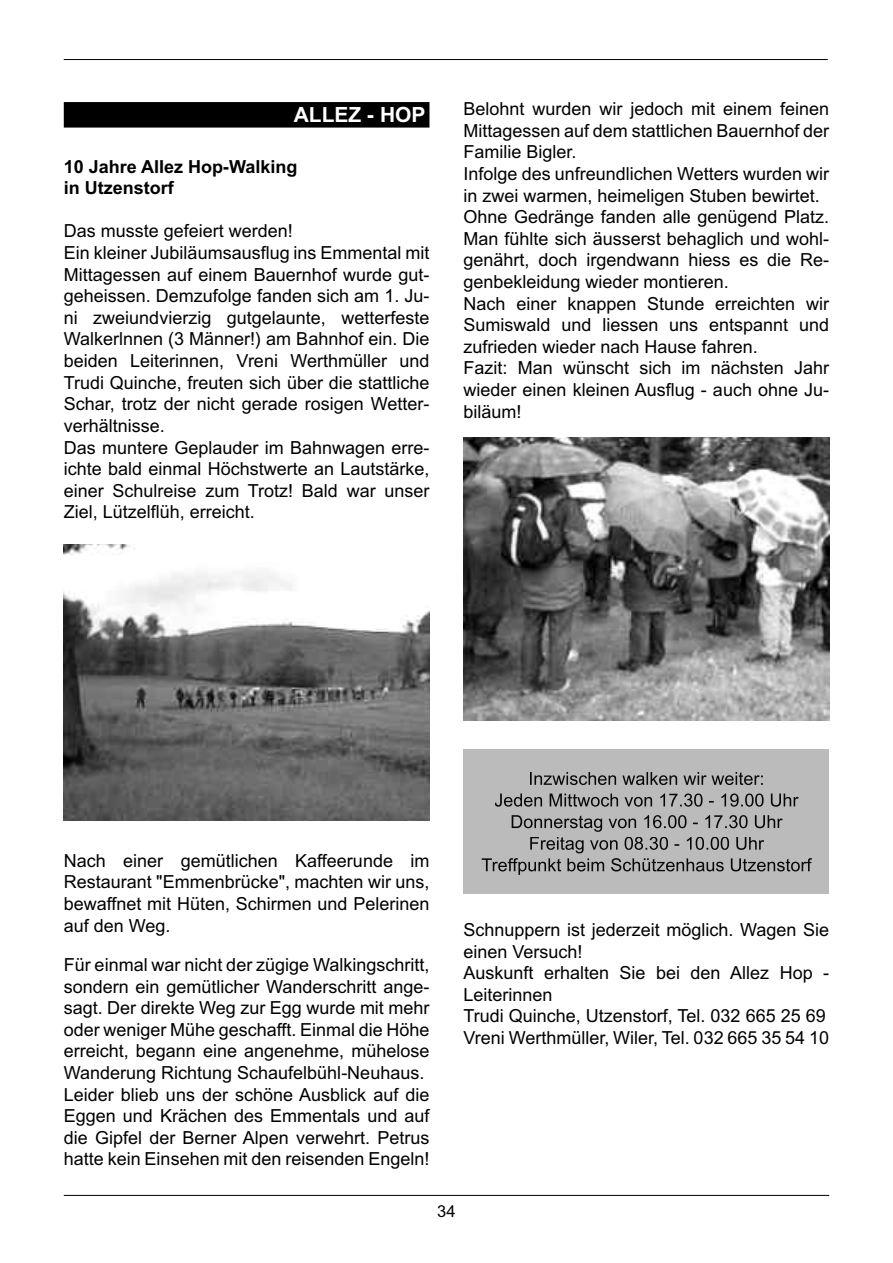
<style>
.page{position:relative;width:893px;height:1263px;background:#fff}
.page>*{position:absolute;margin:0;border:0;box-sizing:border-box;transform-origin:0 0}
.t1{font:700 21px "Arial";color:#fff}
.t2{font:18px/21.6px "Arial";color:#000}
.t3{font:700 18px/21.6px "Arial";color:#000}
.t4{font:16.5px "Arial";color:#000}
</style>
<div class="page">
<div style="left:463px;top:749px;width:366px;height:145px;background:#bbb"></div>
<svg style="left:530px;top:772px;width:115px;height:13px"></svg>
<svg style="left:495px;top:793px;width:123px;height:14px"></svg>
<svg style="left:512px;top:815px;width:80px;height:13px"></svg>
<svg style="left:482px;top:837px;width:151px;height:38px"></svg>
<hr style="left:64px;top:1195px;width:765px;height:1px;background:#000">
<hr style="left:64px;top:59px;width:764px;height:1px;background:#000">
<div style="left:64px;top:102px;width:365px;height:26px;background:#000"></div>
<img style="left:64px;top:545px;width:365px;height:275px">
<img style="left:463px;top:437px;width:366px;height:283px">
<p class="t1" style="left:294px;top:103px;width:133px">ALLEZ - HOP</p>
<p class="t3" style="left:64px;top:156px;width:235px">10 Jahre AIIez Hop-Walking in Utzenstorf</p>
<p class="t2" style="left:64px;top:220px;width:367px">Das musste gefeiert werden!<br>Ein kleiner Jubiläumsausflug ins Emmental mit Mittagessen auf einem Bauernhof wurde gut&shy;geheissen. Demzufolge fanden sich am 1. Ju&shy;ni zweiundvierzig gutgelaunte, wetterfeste Walkerlnnen (3 Männer!) am Bahnhof ein. Die beiden Leiterinnen, Vreni Werthmüller und Trudi Quinche, freuten sich über die stattliche Schar, trotz der nicht gerade rosigen Wetter&shy;verhältnisse.<br>Das muntere Geplauder im Bahnwagen erre&shy;ichte bald einmal Höchstwerte an Lautstärke, einer Schulreise zum Trotz! Bald war unser Ziel, Lützelflüh, erreicht.</p>
<p class="t2" style="left:463px;top:98px;width:367px">Belohnt wurden wir jedoch mit einem feinen Mittagessen auf dem stattlichen Bauernhof der Familie Bigler.<br>Infolge des unfreundlichen Wetters wurden wir in zwei warmen, heimeligen Stuben bewirtet.<br>Ohne Gedränge fanden alle genügend Platz.<br>Man fühlte sich äusserst behaglich und wohl&shy;genährt, doch irgendwann hiess es die Re&shy;genbekleidung wieder montieren.<br>Nach einer knappen Stunde erreichten wir Sumiswald und liessen uns entspannt und zufrieden wieder nach Hause fahren.<br>Fazit: Man wünscht sich im nächsten Jahr wieder einen kleinen Ausflug - auch ohne Ju&shy;biläum!</p>
<p class="t2" style="left:64px;top:850px;width:367px;text-align:justify">Nach einer gemütlichen Kaffeerunde im Restaurant "Emmenbrücke", machten wir uns, bewaffnet mit Hüten, Schirmen und Pelerinen auf den Weg.</p>
<p class="t2" style="left:64px;top:954px;width:367px">Für einmal war nicht der zügige Walkingschritt, sondern ein gemütlicher Wanderschritt ange&shy;sagt. Der direkte Weg zur Egg wurde mit mehr oder weniger Mühe geschafft. Einmal die Höhe erreicht, begann eine angenehme, mühelose Wanderung Richtung Schaufelbühl-Neuhaus.<br>Leider blieb uns der schöne Ausblick auf die Eggen und Krächen des Emmentals und auf die Gipfel der Berner Alpen verwehrt. Petrus hatte kein Einsehen mit den reisenden Engeln!</p>
<p class="t2" style="left:463px;top:919px;width:367px">Schnuppern ist jederzeit möglich. Wagen Sie einen Versuch!<br>Auskunft erhalten Sie bei den Allez Hop - Leiterinnen<br>Trudi Quinche, Utzenstorf, Tel. 032 665 25 69<br>Vreni Werthmüller, Wiler, Tel. 032 665 35 54 10</p>
<p class="t4" style="left:437px;top:1201px;width:20px">34</p>
</div>
